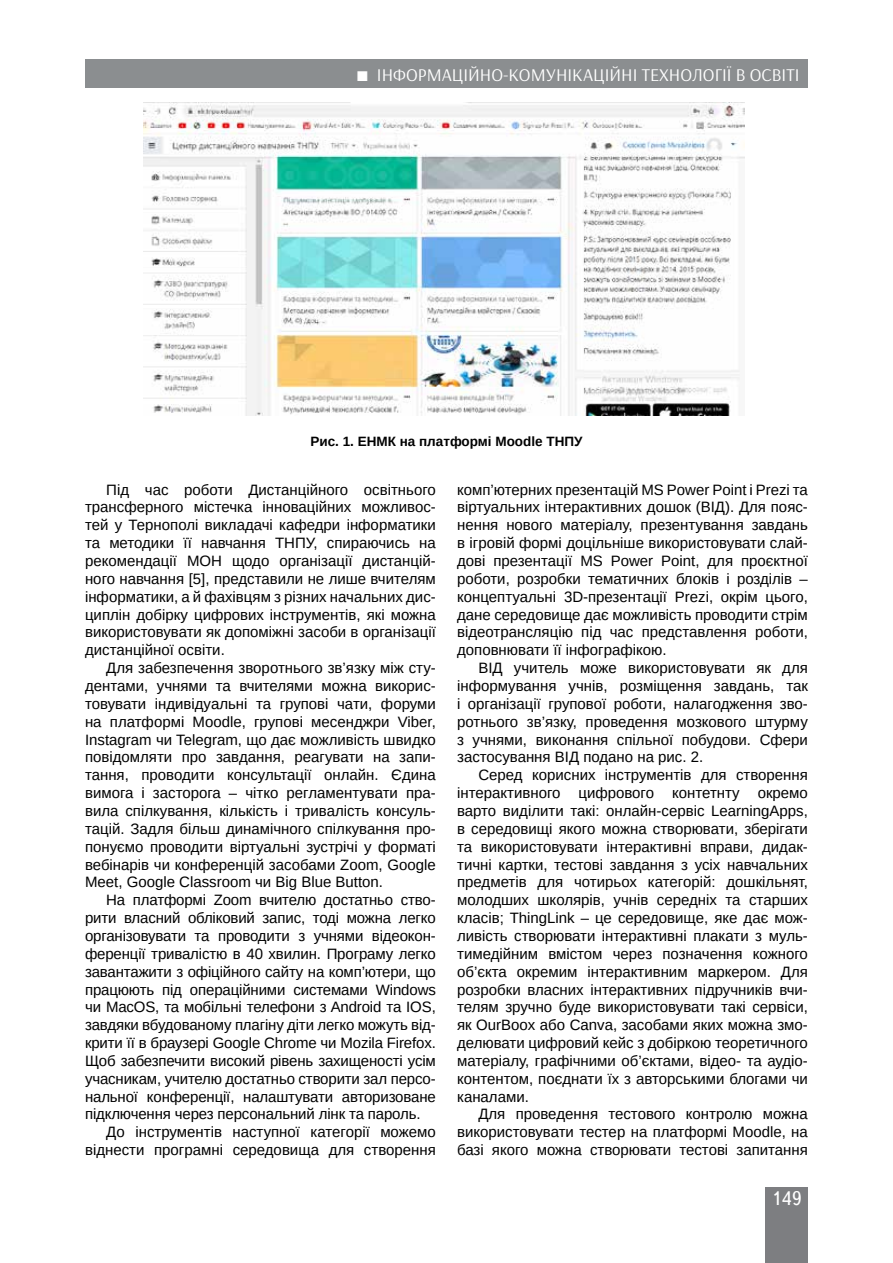
<style>
.page{position:relative;width:893px;height:1263px;background:#fff}
.page>*{position:absolute;margin:0;border:0;box-sizing:border-box;transform-origin:0 0}
.t1{font:19.5px "Ukrainian Text";color:#fff}
.t2{font:18px "Arsenal";color:#fff}
.t3{font:15px/17.9px "Arimo";color:#000;text-align:justify}
.t4{font:700 13.5px "Arimo";color:#000}
</style>
<div class="page">
<div style="left:765px;top:1187px;width:43px;height:76px;background:#7d7e81"></div>
<div style="left:85px;top:60px;width:723px;height:28px;background:#8b8e90"></div>
<img style="left:144px;top:102px;width:600px;height:314px">
<p class="t2" style="left:377px;top:64px;width:424px">ІНФОРМАЦІЙНО-КОМУНІКАЦІЙНІ ТЕХНОЛОГІЇ В ОСВІТІ</p>
<p class="t2" style="left:440px;top:64px;width:361px">ЗАГАЛЬНА ПЕДАГОГІКА ТА ІСТОРІЯ ПЕДАГОГІКИ</p>
<p class="t4" style="left:310px;top:432px;width:274px">Рис. 1. ЕНМК на платформі Moodle ТНПУ</p>
<p class="t3" style="left:85px;top:481px;width:352px;text-indent:21px">Під час роботи Дистанційного освітнього трансферного містечка інноваційних можливос&shy;тей у Тернополі викладачі кафедри інформатики та методики її навчання ТНПУ, спираючись на рекомендації МОН щодо організації дистанцій&shy;ного навчання [5], представили не лише вчителям інформатики, а й фахівцям з різних начальних дис&shy;циплін добірку цифрових інструментів, які можна використовувати як допоміжні засоби в організації дистанційної освіти.</p>
<p class="t3" style="left:85px;top:659px;width:352px;text-indent:21px">Для забезпечення зворотнього зв’язку між сту&shy;дентами, учнями та вчителями можна викорис&shy;товувати індивідуальні та групові чати, форуми на платформі Moodle, групові месенджри Viber, Instagram чи Telegram, що дає можливість швидко повідомляти про завдання, реагувати на запи&shy;тання, проводити консультації онлайн. Єдина вимога і засторога – чітко регламентувати пра&shy;вила спілкування, кількість і тривалість консуль&shy;тацій. Задля більш динамічного спілкування про&shy;понуємо проводити віртуальні зустрічі у форматі вебінарів чи конференцій засобами Zoom, Google Meet, Google Classroom чи Big Blue Button.</p>
<p class="t3" style="left:85px;top:891px;width:352px;text-indent:21px">На платформі Zoom вчителю достатньо ство&shy;рити власний обліковий запис, тоді можна легко організовувати та проводити з учнями відеокон&shy;ференції тривалістю в 40 хвилин. Програму легко завантажити з офіційного сайту на комп’ютери, що працюють під операційними системами Windows чи MacOS, та мобільні телефони з Android та IOS, завдяки вбудованому плагіну діти легко можуть від&shy;крити її в браузері Google Chrome чи Mozila Firefox.<br>Щоб забезпечити високий рівень захищеності усім учасникам, учителю достатньо створити зал персо&shy;нальної конференції, налаштувати авторизоване підключення через персональний лінк та пароль.</p>
<p class="t3" style="left:85px;top:1123px;width:352px;text-align:right">До інструментів наступної категорії можемо віднести програмні середовища для створення</p>
<p class="t3" style="left:457px;top:481px;width:352px">комп’ютерних презентацій MS Power Point і Prezi та віртуальних інтерактивних дошок (ВІД). Для пояс&shy;нення нового матеріалу, презентування завдань в ігровій формі доцільніше використовувати слай&shy;дові презентації MS Power Point, для проєктної роботи, розробки тематичних блоків і розділів – концептуальні 3D-презентації Prezi, окрім цього, дане середовище дає можливість проводити стрім відеотрансляцію під час представлення роботи, доповнювати її інфографікою.</p>
<p class="t3" style="left:457px;top:659px;width:352px;text-indent:21px">ВІД учитель може використовувати як для інформування учнів, розміщення завдань, так і організації групової роботи, налагодження зво&shy;ротнього зв’язку, проведення мозкового штурму з учнями, виконання спільної побудови. Сфери застосування ВІД подано на рис. 2.</p>
<p class="t3" style="left:457px;top:766px;width:352px;text-indent:21px">Серед корисних інструментів для створення інтерактивного цифрового контетнту окремо варто виділити такі: онлайн-сервіс LearningApps, в середовищі якого можна створювати, зберігати та використовувати інтерактивні вправи, дидак&shy;тичні картки, тестові завдання з усіх навчальних предметів для чотирьох категорій: дошкільнят, молодших школярів, учнів середніх та старших класів; ThingLink – це середовище, яке дає мож&shy;ливість створювати інтерактивні плакати з муль&shy;тимедійним вмістом через позначення кожного об’єкта окремим інтерактивним маркером. Для розробки власних інтерактивних підручників вчи&shy;телям зручно буде використовувати такі сервіси, як OurBoox або Canva, засобами яких можна змо&shy;делювати цифровий кейс з добіркою теоретичного матеріалу, графічними об’єктами, відео- та аудіо&shy;контентом, поєднати їх з авторськими блогами чи каналами.</p>
<p class="t3" style="left:457px;top:1105px;width:352px;text-indent:21px">Для проведення тестового контролю можна використовувати тестер на платформі Moodle, на базі якого можна створювати тестові запитання</p>
<h1 class="t1" style="left:771px;top:1188px;width:32px">149</h1>
</div>
